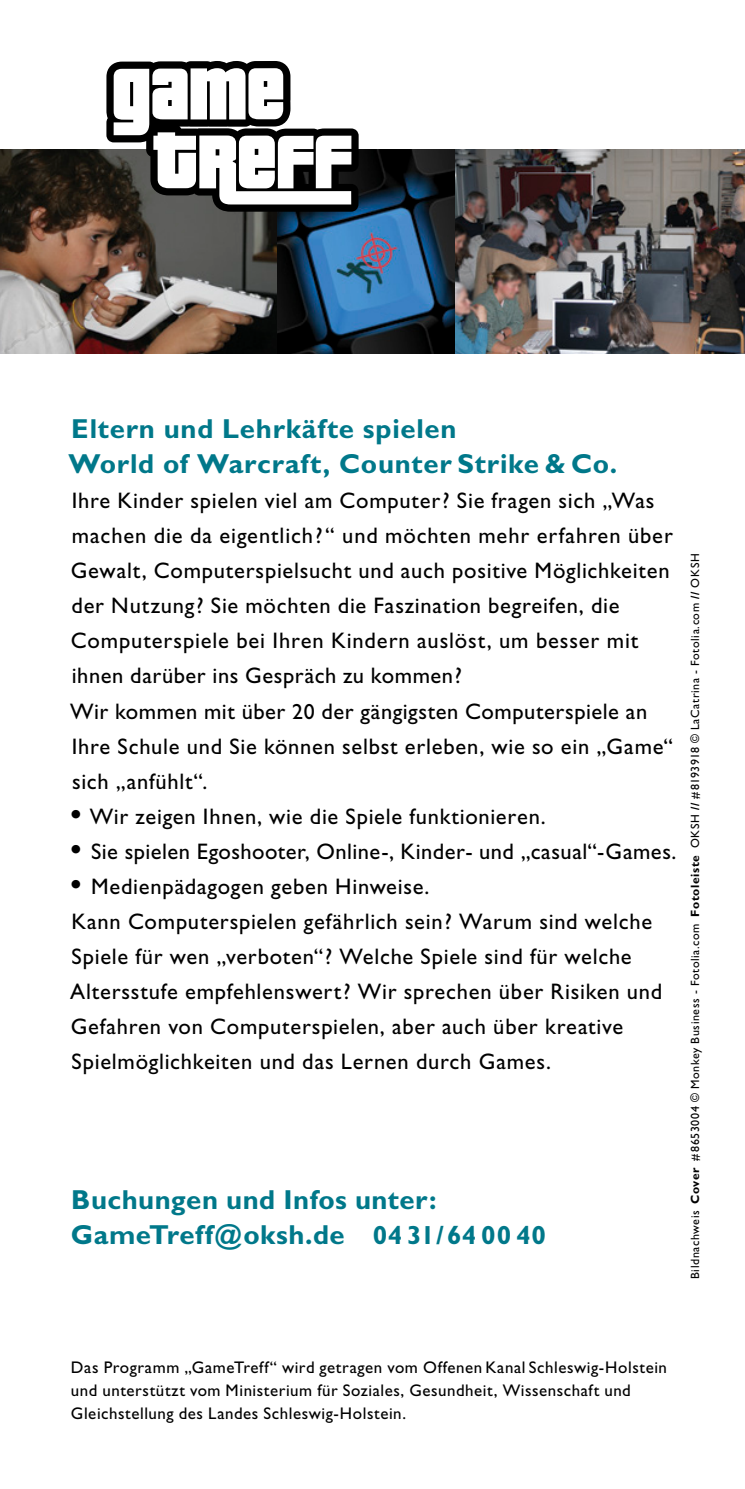
<style>
.page{position:relative;width:745px;height:1489px;background:#fff}
.page>*{position:absolute;margin:0;border:0;box-sizing:border-box;transform-origin:0 0}
.t1{font:700 27.5px/35px "Gill Sans";letter-spacing:.025em;color:#00788a}
.t2{font:22.5px/35px "Gill Sans";letter-spacing:.03em;color:#000}
.t3{font:17px/23px "Gill Sans";letter-spacing:.035em;color:#000}
.t4{font:12px "Gill Sans";letter-spacing:.05em;color:#000}
.s1{font-size:22px}
.s2{font-family:"Times";font-size:30px}
.s3{font-size:26.25px}
.s4{font-weight:700}
</style>
<div class="page">
<img style="left:0;top:149px;width:454px;height:205px">
<img style="left:451px;top:149px;width:293px;height:204px">
<svg style="left:106px;top:61px;width:252px;height:151px"></svg>
<p class="t1" style="left:68px;top:411px;width:550px">Eltern und Lehrkäfte spielen<br>World of Warcraft, Counter Strike &amp; Co.</p>
<p class="t2" style="left:70px;top:483px;width:604px">Ihre Kinder spielen viel am Computer? Sie fragen sich „Was machen die da eigentlich?“ und möchten mehr erfahren über Gewalt, Computerspielsucht und auch positive Möglichkeiten der Nutzung? Sie möchten die Faszination begreifen, die Computerspiele bei Ihren Kindern auslöst, um besser mit ihnen darüber ins Gespräch zu kommen?<br>Wir kommen mit über <span class="s1">20</span> der gängigsten Computerspiele an Ihre Schule und Sie können selbst erleben, wie so ein „Game“ sich „anfühlt“.</p>
<p class="t2" style="left:71px;top:798px;width:476px"><span class="s2">•</span> Wir zeigen Ihnen, wie die Spiele funktionieren.</p>
<p class="t2" style="left:71px;top:833px;width:607px"><span class="s2">•</span> Sie spielen Egoshooter, Online-, Kinder- und „casual“-Games.</p>
<p class="t2" style="left:71px;top:868px;width:360px"><span class="s2">•</span> Medienpädagogen geben Hinweise.</p>
<p class="t2" style="left:70px;top:903px;width:593px">Kann Computerspielen gefährlich sein? Warum sind welche Spiele für wen „verboten“? Welche Spiele sind für welche Altersstufe empfehlenswert? Wir sprechen über Risiken und Gefahren von Computerspielen, aber auch über kreative Spielmöglichkeiten und das Lernen durch Games.</p>
<p class="t1" style="left:71px;top:1181px;width:366px">Buchungen und Infos unter:</p>
<p class="t1" style="left:71px;top:1216px;width:476px">GameTreff@oksh.de <span class="s3">04 31/ 64 00 40</span></p>
<p class="t4" style="left:687px;top:1278px;width:727px;rotate:-90deg">Bildnachweis <span class="s4">Cover</span> #8653004 © Monkey Business - Fotolia.com <span class="s4">Fotoleiste</span> OKSH <span class="s4">//</span> #8193918 © LaCatrina - Fotolia.com <span class="s4">//</span> OKSH</p>
<p class="t3" style="left:71px;top:1355px;width:597px">Das Programm „GameTreff“ wird getragen vom Offenen Kanal Schleswig-Holstein und unterstützt vom Ministerium für Soziales, Gesundheit, Wissenschaft und<br>Gleichstellung des Landes Schleswig-Holstein.</p>
</div>
